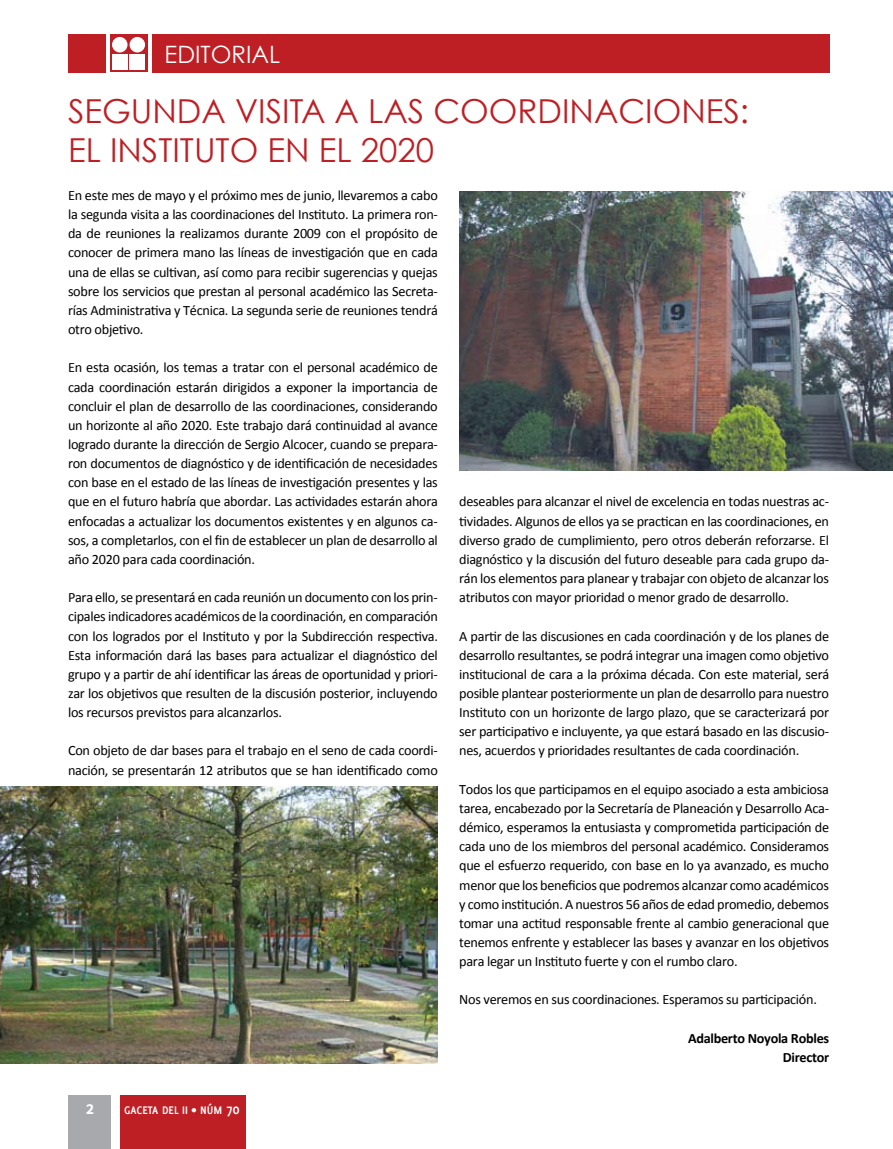
<style>
.page{position:relative;width:893px;height:1149px;background:#fff}
.page>*{position:absolute;margin:0;border:0;box-sizing:border-box;transform-origin:0 0}
.t1{font:33px "Weezer Font";color:#be1f24}
.t2{font:23.85px "Weezer Font";color:#fff}
.t3{font:700 19.5px "Delicious";color:#fff}
.t4{font:14.25px/19.2px "Calibri";letter-spacing:-.02em;color:#000;text-align:justify}
.t5{font:700 14.25px/19.2px "Calibri";letter-spacing:-.02em;color:#000;text-align:right}
.t6{font:700 12px "Delicious";color:#fff}
.s1{font-size:15px}
</style>
<div class="page">
<div style="left:68px;top:34px;width:761px;height:38px;background:#be1f24"></div>
<div style="left:106px;top:34px;width:45px;height:38px;background:#fff"></div>
<svg style="left:110px;top:34px;width:38px;height:38px"></svg>
<div style="left:112px;top:37px;width:16px;height:15px;background:#fff;border-radius:50%"></div>
<div style="left:112px;top:54px;width:16px;height:15px;background:#fff"></div>
<div style="left:130px;top:37px;width:15px;height:15px;background:#fff;border-radius:50%"></div>
<div style="left:130px;top:54px;width:15px;height:15px;background:#fff"></div>
<img style="left:0;top:786px;width:438px;height:277px">
<img style="left:459px;top:191px;width:434px;height:280px">
<div style="left:120px;top:1095px;width:125px;height:53px;background:#be1f24"></div>
<div style="left:69px;top:1095px;width:42px;height:53px;background:#a7a9ac"></div>
<h2 class="t2" style="left:165px;top:39px;width:117px">EDITORIAL</h2>
<h1 class="t1" style="left:68px;top:91px;width:204px">SEGUN DA VISITA</h1>
<h1 class="t1" style="left:335px;top:91px;width:52px">A LAS</h1>
<h1 class="t1" style="left:433px;top:91px;width:150px">COORDINACION</h1>
<h1 class="t1" style="left:706px;top:91px;width:45px">ES:</h1>
<h1 class="t1" style="left:68px;top:130px;width:66px">EL INSTIT</h1>
<h1 class="t1" style="left:194px;top:130px;width:241px">UTO EN EL 2020</h1>
<p class="t4" style="left:68px;top:185px;width:371px">En este mes de mayo y el próximo mes de junio, llevaremos a cabo la segunda visita a las coordinaciones del I nstituto. La primera ron&shy;da de reuniones la realizamos durante 2009 con el propósito de conocer de primera mano las líneas de investigación que en cada una de ellas se cultivan, así como para recibir sugerencias y quejas sobre los servicios que prestan al personal académico las Secreta&shy;rías Administrativa y Técnica. La segunda serie de reuniones tendrá otro objetivo.</p>
<p class="t4" style="left:68px;top:357px;width:371px">En esta ocasión, los temas a tratar con el personal académico de cada coordinación estarán dirigidos a exponer la importancia de concluir el plan de desarrollo de las coordinaciones, considerando un horizonte al año 2020. Este trabajo dará continuidad al avance logrado durante la dirección de Sergio Alcocer, cuando se prepara&shy;ron documentos de diagnóstico y de identificación de necesidades con base en el estado de las líneas de investigación presentes y las que en el futuro habría que abordar. Las actividades estarán ahora enfocadas a actualizar los documentos existentes y en algunos ca&shy;sos, a completarlos, con el fin de establecer un plan de desarrollo al año 2020 para cada coordinación.</p>
<p class="t4" style="left:68px;top:587px;width:371px">Para ello, se presentará en cada reunión un documento con los prin&shy;cipales indicadores académicos de la coordinación, en comparación con los logrados por el I nstituto y por la Subdirección respectiva.<br>Esta información dará las bases para actualizar el diagnóstico del grupo y a partir de ahí identificar las áreas de oportunidad y priori&shy;zar los objetivos que resulten de la discusión posterior, incluyendo los recursos previstos para alcanzarlos.</p>
<p class="t4" style="left:68px;top:740px;width:371px">Con objeto de dar bases para el trabajo en el seno de cada coordi&shy;nación, se presentarán 12 atributos que se han identificado como</p>
<h3 class="t3" style="left:86px;top:1096px;width:10px">2</h3>
<p class="t6" style="left:124px;top:1102px;width:117px">GACETA DEL II • NÚM <span class="s1">70</span></p>
<p class="t4" style="left:459px;top:491px;width:371px">deseables para alcanzar el nivel de excelencia en todas nuestras ac&shy;tividades. Algunos de ellos ya se practican en las coordinaciones, en diverso grado de cumplimiento, pero otros deberán reforzarse. El diagnóstico y la discusión del futuro deseable para cada grupo da&shy;rán los elementos para planear y trabajar con objeto de alcanzar los atributos con mayor prioridad o menor grado de desarrollo.</p>
<p class="t4" style="left:459px;top:625px;width:371px">A partir de las discusiones en cada coordinación y de los planes de desarrollo resultantes, se podrá integrar una imagen como objetivo institucional de cara a la próxima década. Con este material, será posible plantear posteriormente un plan de desarrollo para nuestro I nstituto con un horizonte de largo plazo, que se caracterizará por ser participativo e incluyente, ya que estará basado en las discusio&shy;nes, acuerdos y prioridades resultantes de cada coordinación.</p>
<p class="t4" style="left:459px;top:778px;width:371px">Todos los que participamos en el equipo asociado a esta ambiciosa tarea, encabezado por la Secretaría de Planeación y Desarrollo Aca&shy;démico, esperamos la entusiasta y comprometida participación de cada uno de los miembros del personal académico. Consideramos que el esfuerzo requerido, con base en lo ya avanzado, es mucho menor que los beneficios que podremos alcanzar como académicos y como institución. A nuestros 56 años de edad promedio, debemos tomar una actitud responsable frente al cambio generacional que tenemos enfrente y establecer las bases y avanzar en los objetivos para legar un I nstituto fuerte y con el rumbo claro.</p>
<p class="t4" style="left:459px;top:989px;width:359px">Nos veremos en sus coordinaciones. Esperamos su participación.</p>
<p class="t5" style="left:688px;top:1027px;width:143px">Adalberto Noyola Robles<br>Director</p>
</div>
